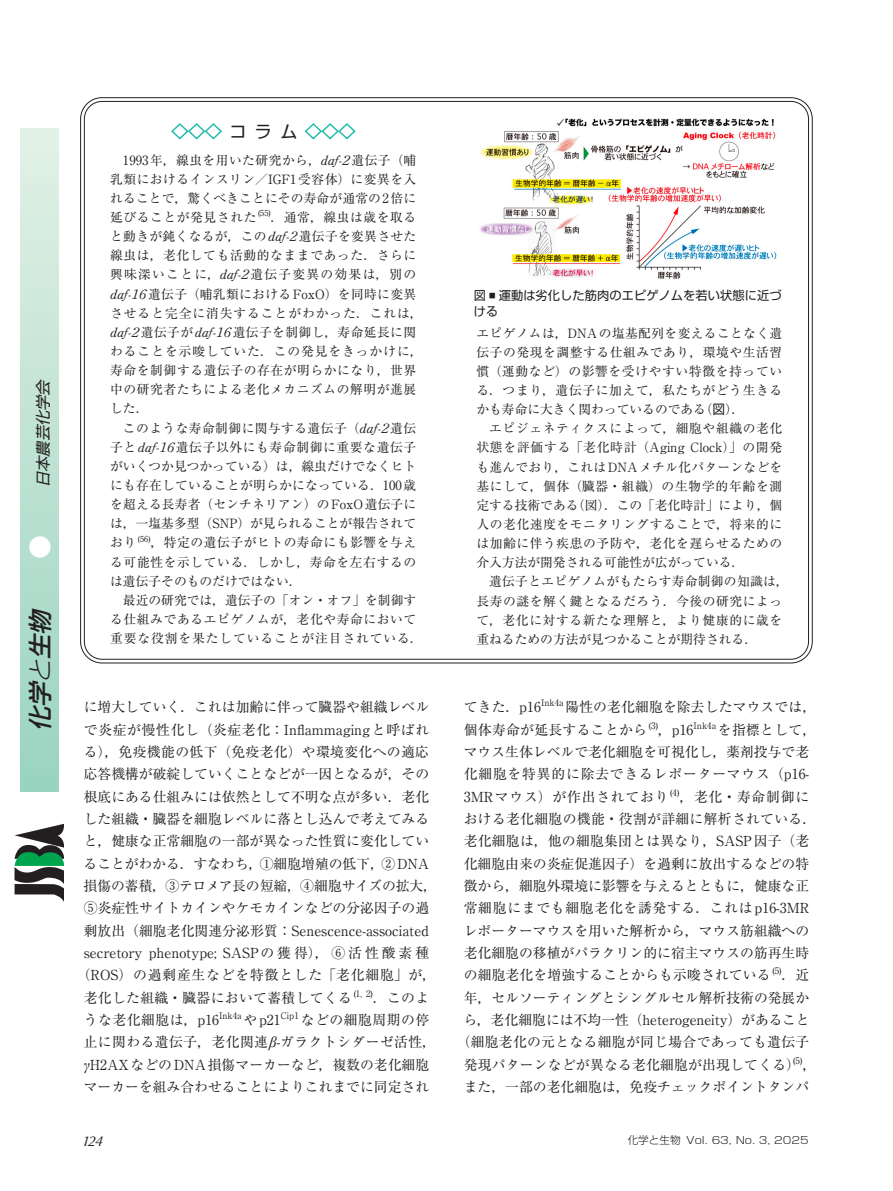
<style>
.page{position:relative;width:893px;height:1191px;background:#fff}
.page>*{position:absolute;margin:0;border:0;box-sizing:border-box;transform-origin:0 0}
.t1{font:italic 500 24px "Shin Go Pr 6";color:#231f20}
.t2{font:500 24px "Shin Go Pr 6";color:#fff}
.t3{font:16.95px "Shin Go Pr 6";color:#231f20}
.t4{font:italic 15.15px "Shin Go Pr 6";color:#231f20}
.t5{font:13.8px/22.4px "Ryumin Pr 6";color:#231f20;text-align:center}
.t6{font:italic 13.8px "Optima Nova LT Pro";color:#231f20}
.t7{font:12.75px/19.2px "Ryumin Pr 6";letter-spacing:.045em;color:#231f20;text-align:justify}
.t8{font:12.75px/19.2px "Ryumin Pr 6";letter-spacing:.025em;color:#231f20}
.t9{font:12.15px/15.9px "Shin Go Pr 6";letter-spacing:.005em;color:#231f20}
.t10{font:300 10.05px "Shin Go Pr 6";color:#231f20;scale:1.13 1}
.s1{font-weight:300}
.s2{font-family:"Koz Min Pro"}
.s3{font-family:"Shin Go Pr 6"}
.s4{font-family:"Ryumin Pr 6 N"}
.s5{font-family:"Times New Roman";font-style:italic;font-size:15.15px}
.s6{font-size:10.65px}
</style>
<div class="page">
<div style="left:20px;top:128px;width:38px;height:663px;background:linear-gradient(to bottom,#e3f1e6,#99d3c0)"></div>
<svg style="left:14px;top:823px;width:50px;height:78px"></svg>
<svg style="left:171px;top:123px;width:51px;height:17px"></svg>
<svg style="left:304px;top:123px;width:52px;height:17px"></svg>
<img style="left:480px;top:118px;width:296px;height:161px">
<p class="t4" style="left:30px;top:487px;width:113px;rotate:-90deg">日本農芸化学会</p>
<h1 class="t2" style="left:20px;top:559px;width:25px;rotate:-90deg">●</h1>
<h1 class="t1" style="left:20px;top:731px;width:154px;rotate:-90deg">化学<span class="s1">と</span>生物　</h1>
<p class="t3" style="left:229px;top:117px;width:70px">コ ラ ム</p>
<p class="t7" style="left:110px;top:149px;width:314px;text-align:left;text-indent:13px">1993年<span class="s2">，</span>線虫を用いた研究から<span class="s2">，</span>daf-2遺伝子（哺乳類におけるインスリン／IGF1受容体）に変異を入れることで<span class="s2">，</span>驚くべきことにその寿命が通常の2倍に延びることが発見された<sup>(55)</sup><span class="s2">．</span>通常<span class="s2">，</span>線虫は歳を取ると動きが鈍くなるが<span class="s2">，</span>このdaf-2遺伝子を変異させた線虫は<span class="s2">，</span>老化しても活動的なままであった<span class="s2">．</span>さらに興味深いことに<span class="s2">，</span>daf-2遺伝子変異の効果は<span class="s2">，</span>別のdaf-16遺伝子（哺乳類におけるFoxO）を同時に変異させると完全に消失することがわかった<span class="s2">．</span>これは<span class="s2">，</span>daf-2遺伝子がdaf-16遺伝子を制御し<span class="s2">，</span>寿命延長に関わることを示唆していた<span class="s2">．</span>この発見をきっかけに<span class="s2">，</span>寿命を制御する遺伝子の存在が明らかになり<span class="s2">，</span>世界中の研究者たちによる老化メカニズムの解明が進展した<span class="s2">．</span></p>
<p class="t7" style="left:110px;top:417px;width:308px;text-indent:13px">このような寿命制御に関与する遺伝子（daf-2遺伝子とdaf-16遺伝子以外にも寿命制御に重要な遺伝子がいくつか見つかっている）は<span class="s2">，</span>線虫だけでなくヒトにも存在していることが明らかになっている<span class="s2">．</span>100歳を超える長寿者（センチネリアン）のFoxO遺伝子には<span class="s2">，</span>一塩基多型（SNP）が見られることが報告されており<sup>(56)</sup><span class="s2">，</span>特定の遺伝子がヒトの寿命にも影響を与える可能性を示している<span class="s2">．</span>しかし<span class="s2">，</span>寿命を左右するのは遺伝子そのものだけではない<span class="s2">．</span></p>
<p class="t7" style="left:110px;top:590px;width:314px;text-align:center">最近の研究では<span class="s2">，</span>遺伝子の「オン<span class="s2">・</span>オフ」を制御す<br>る仕組みであるエピゲノムが<span class="s2">，</span>老化や寿命において重要な役割を果たしていることが注目されている<span class="s2">．</span></p>
<p class="t9" style="left:474px;top:286px;width:309px">図 <sup>■</sup> 運動は劣化した筋肉のエピゲノムを若い状態に近づける</p>
<p class="t7" style="left:476px;top:322px;width:307px">エピゲノムは<span class="s2">，</span>DNAの塩基配列を変えることなく遺伝子の発現を調整する仕組みであり<span class="s2">，</span>環境や生活習慣（運動など）の影響を受けやすい特徴を持っている<span class="s2">．</span>つまり<span class="s2">，</span>遺伝子に加えて<span class="s2">，</span>私たちがどう生きるかも寿命に大きく関わっているのである（<span class="s3">図</span>）<span class="s2">．</span></p>
<p class="t7" style="left:476px;top:418px;width:307px;text-indent:13px">エピジェネティクスによって<span class="s2">，</span>細胞や組織の老化状態を評価する「老化時計（Aging Clock）」の開発も進んでおり<span class="s2">，</span>これはDNAメチル化パターンなどを基にして<span class="s2">，</span>個体（臓器<span class="s2">・</span>組織）の生物学的年齢を測定する技術である（図）<span class="s2">．</span>この「老化時計」により<span class="s2">，</span>個人の老化速度をモニタリングすることで<span class="s2">，</span>将来的には加齢に伴う疾患の予防や<span class="s2">，</span>老化を遅らせるための介入方法が開発される可能性が広がっている<span class="s2">．</span></p>
<p class="t8" style="left:476px;top:571px;width:314px;text-indent:13px">遺伝子とエピゲノムがもたらす寿命制御の知識は<span class="s2">，</span>長寿の<span class="s4">謎</span>を解く鍵となるだろう<span class="s2">．</span>今後の研究によって<span class="s2">，</span>老化に対する新たな理解と<span class="s2">，</span>より健康的に歳を重ねるための方法が見つかることが期待される<span class="s2">．</span></p>
<p class="t5" style="left:77px;top:695px;width:362px">に増大していく<span class="s2">．</span>これは加齢に伴って臓器や組織レベルで炎症が慢性化し（炎症老化<span class="s2">：</span>Inflammagingと呼ばれる）<span class="s2">，</span>免疫機能の低下（免疫老化）や環境変化への適応応答機構が破綻していくことなどが一因となるが<span class="s2">，</span>その根底にある仕組みには依然として不明な点が多い<span class="s2">．</span>老化した組織<span class="s2">・</span>臓器を細胞レベルに落とし込んで考えてみると<span class="s2">，</span>健康な正常細胞の一部が異なった性質に変化していることがわかる<span class="s2">．</span>すなわち<span class="s2">，</span>①細胞増殖の低下<span class="s2">，</span>②DNA損傷の蓄積<span class="s2">，</span>③テロメア長の短縮<span class="s2">，</span>④細胞サイズの拡大<span class="s2">，<br></span>⑤炎症性サイトカインやケモカインなどの分泌因子の過剰放出（細胞老化関連分泌形質<span class="s2">：</span>Senescence-associated secretory phenotype; SASPの獲得）<span class="s2">，</span> ⑥ 活性酸素種（ROS）の過剰産生などを特徴とした「老化細胞」が<span class="s2">，</span>老化した組織<span class="s2">・</span>臓器において蓄積してくる <sup>(1,</sup> <sup>2)</sup><span class="s2">．</span>このような老化細胞は<span class="s2">，</span>p16<sup>Ink4a</sup>やp21<sup>Cip1</sup>などの細胞周期の停止に関わる遺伝子<span class="s2">，</span>老化関連<span class="s5">β</span>-ガラクトシダーゼ活性<span class="s2">，</span><span class="s5">γ</span>H2AXなどのDNA損傷マーカーなど<span class="s2">，</span>複数の老化細胞マーカーを組み合わせることによりこれまでに同定され</p>
<p class="t5" style="left:457px;top:695px;width:361px">てきた<span class="s2">．</span>p16<sup>Ink4a</sup> 陽性の老化細胞を除去したマウスでは<span class="s2">，</span>個体寿命が延長することから <sup>(3)</sup><span class="s2">，</span>p16<sup>Ink4a</sup> を指標として<span class="s2">，</span>マウス生体レベルで老化細胞を可視化し<span class="s2">，</span>薬剤投与で老化細胞を特異的に除去できるレポーターマウス（p16-<br>3MRマウス）が作出されており<sup>(4)</sup><span class="s2">，</span>老化<span class="s2">・</span>寿命制御における老化細胞の機能<span class="s2">・</span>役割が詳細に解析されている<span class="s2">．</span>老化細胞は<span class="s2">，</span>他の細胞集団とは異なり<span class="s2">，</span>SASP因子（老化細胞由来の炎症促進因子）を過剰に放出するなどの特徴から<span class="s2">，</span>細胞外環境に影響を与えるとともに<span class="s2">，</span>健康な正常細胞にまでも細胞老化を誘発する<span class="s2">．</span>これはp16-3MRレポーターマウスを用いた解析から<span class="s2">，</span>マウス筋組織への老化細胞の移植がパラクリン的に宿主マウスの筋再生時の細胞老化を増強することからも示唆されている <sup>(5)</sup><span class="s2">．</span>近年<span class="s2">，</span>セルソーティングとシングルセル解析技術の発展から<span class="s2">，</span>老化細胞には不均一性（heterogeneity）があること（細胞老化の元となる細胞が同じ場合であっても遺伝子発現パターンなどが異なる老化細胞が出現してくる）<sup>(5)</sup><span class="s2">，</span>また<span class="s2">，</span>一部の老化細胞は<span class="s2">，</span>免疫チェックポイントタンパ</p>
<p class="t6" style="left:83px;top:1132px;width:21px">124</p>
<p class="t10" style="left:628px;top:1131px;width:162px"><span class="s6">化学と生物</span> Vol. 63, No. 3, 2025</p>
</div>
